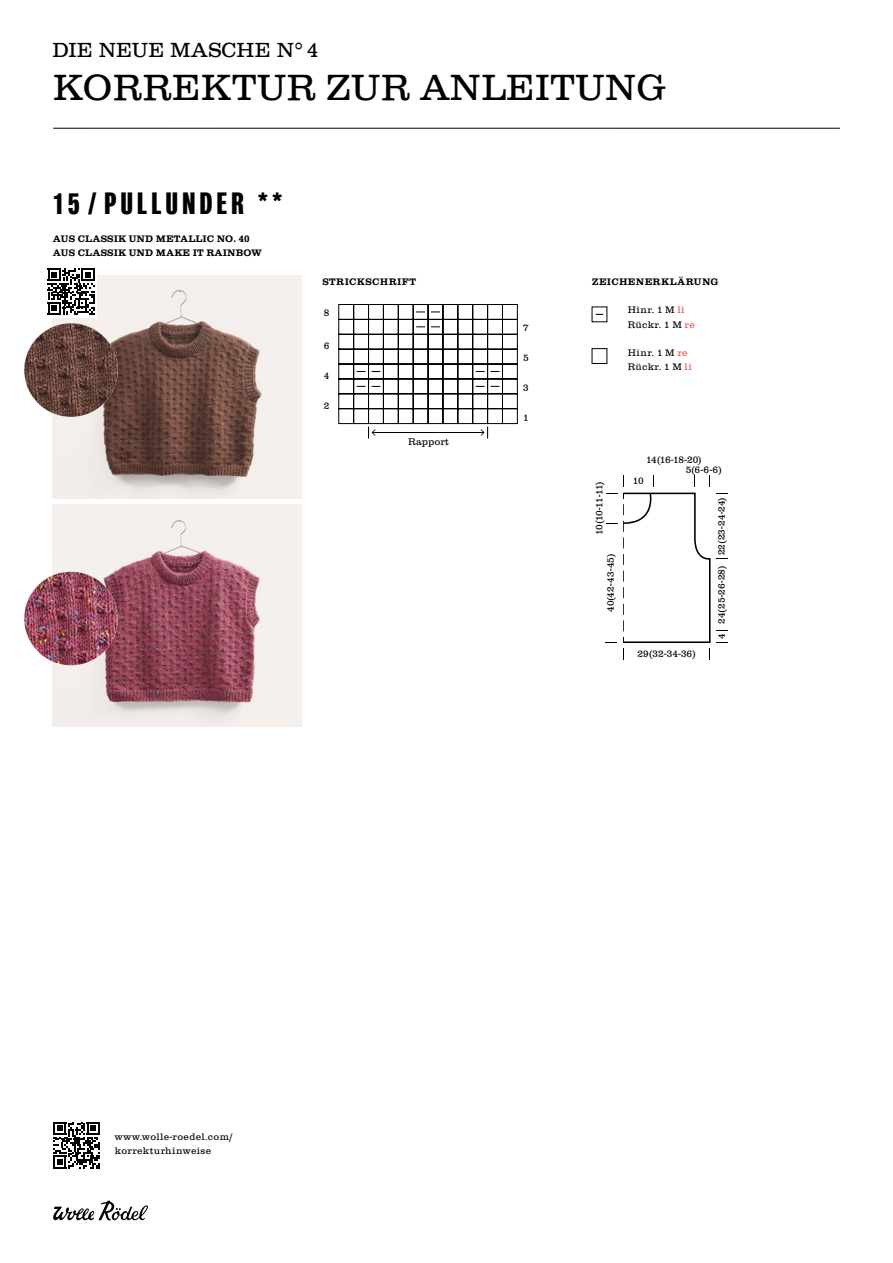
<style>
.page{position:relative;width:893px;height:1263px;background:#fff}
.page>*{position:absolute;margin:0;border:0;box-sizing:border-box;transform-origin:0 0}
.t1{font:300 37.5px "Clarendon Com";letter-spacing:.02em;color:#000}
.t2{font:800 30px "Neue Helvetica Pro 89 Cm";letter-spacing:.15em;color:#000}
.t3{font:300 21px "Clarendon Com";letter-spacing:.005em;color:#000}
.t4{font:300 10.05px/9.8px "Clarendon Com";color:#000}
.t5{font:300 9.9px "Clarendon Com";letter-spacing:.005em;color:#000}
.t6{font:300 9.75px/14.2px "Clarendon Com";letter-spacing:.045em;color:#000}
.t7{font:700 9.75px/14.2px "Clarendon Com";letter-spacing:.01em;color:#000}
.t8{font:700 9.75px "Clarendon Com";letter-spacing:.035em;color:#000}
.t9{font:700 9.75px "Clarendon Com";letter-spacing:.04em;color:#000}
.s1{color:#ea5153}
</style>
<div class="page">
<svg style="left:53px;top:1200px;width:95px;height:21px"></svg>
<hr style="left:53px;top:128px;width:787px;height:1px;background:#000">
<div style="left:0;top:0;width:783px;height:242px;background:#fff"></div>
<svg style="left:53px;top:1122px;width:47px;height:46px"></svg>
<img style="left:53px;top:276px;width:248px;height:222px">
<svg style="left:47px;top:268px;width:50px;height:49px"></svg>
<svg style="left:48px;top:268px;width:46px;height:47px"></svg>
<img style="left:53px;top:505px;width:248px;height:222px">
<img style="left:24px;top:572px;width:94px;height:93px;border-radius:47px">
<img style="left:24px;top:323px;width:94px;height:94px;border-radius:47px">
<svg style="left:338px;top:304px;width:180px;height:134px"></svg>
<svg style="left:605px;top:642px;width:12px;height:1px"></svg>
<svg style="left:623px;top:475px;width:1px;height:12px"></svg>
<svg style="left:653px;top:475px;width:1px;height:12px"></svg>
<svg style="left:694px;top:475px;width:1px;height:12px"></svg>
<svg style="left:709px;top:475px;width:1px;height:12px"></svg>
<svg style="left:623px;top:493px;width:105px;height:167px"></svg>
<div style="left:592px;top:348px;width:15px;height:16px;border:1px solid #000"></div>
<h3 class="t3" style="left:53px;top:37px;width:268px">DIE NEUE MASCHE N° 4</h3>
<h1 class="t1" style="left:53px;top:65px;width:615px">KORREKTUR ZUR ANLEITUNG</h1>
<h2 class="t2" style="left:53px;top:184px;width:231px">15 / PULLUNDER **</h2>
<p class="t7" style="left:53px;top:232px;width:210px">AUS CLASSIK UND METALLIC NO. 40<br>AUS CLASSIK UND MAKE IT RAINBOW</p>
<p class="t9" style="left:322px;top:276px;width:95px">STRICKSCHRIFT</p>
<p class="t4" style="left:324px;top:308px;width:7px">8</p>
<p class="t4" style="left:324px;top:341px;width:7px">6</p>
<p class="t4" style="left:324px;top:370px;width:7px">4</p>
<p class="t4" style="left:324px;top:400px;width:7px">2</p>
<p class="t4" style="left:408px;top:437px;width:42px">Rapport</p>
<p class="t4" style="left:523px;top:323px;width:7px">7</p>
<p class="t4" style="left:523px;top:353px;width:7px">5</p>
<p class="t4" style="left:523px;top:382px;width:7px">3</p>
<p class="t4" style="left:523px;top:412px;width:7px">1</p>
<p class="t8" style="left:592px;top:276px;width:128px">ZEICHENERKLÄRUNG</p>
<p class="t6" style="left:628px;top:303px;width:69px">Hinr. 1 M <span class="s1">li<br></span>Rückr. 1 M <span class="s1">re</span></p>
<p class="t6" style="left:628px;top:345px;width:65px">Hinr. 1 M <span class="s1">re<br></span>Rückr. 1 M <span class="s1">li</span></p>
<p class="t5" style="left:594px;top:535px;width:55px;rotate:-90deg">10(10-11-11)</p>
<p class="t5" style="left:605px;top:612px;width:60px;rotate:-90deg">40(42-43-45)</p>
<p class="t4" style="left:686px;top:454px;width:38px;text-indent:-39px">14(16-18-20)<br>5(6-6-6)</p>
<p class="t4" style="left:633px;top:476px;width:12px">10</p>
<p class="t4" style="left:637px;top:649px;width:60px">29(32-34-36)</p>
<p class="t5" style="left:716px;top:555px;width:60px;rotate:-90deg">22(23-24-24)</p>
<p class="t5" style="left:716px;top:624px;width:60px;rotate:-90deg">24(25-26-28)</p>
<p class="t5" style="left:716px;top:639px;width:7px;rotate:-90deg">4</p>
<p class="t6" style="left:115px;top:1129px;width:119px">www.wolle-roedel.com/ korrekturhinweise</p>
</div>
